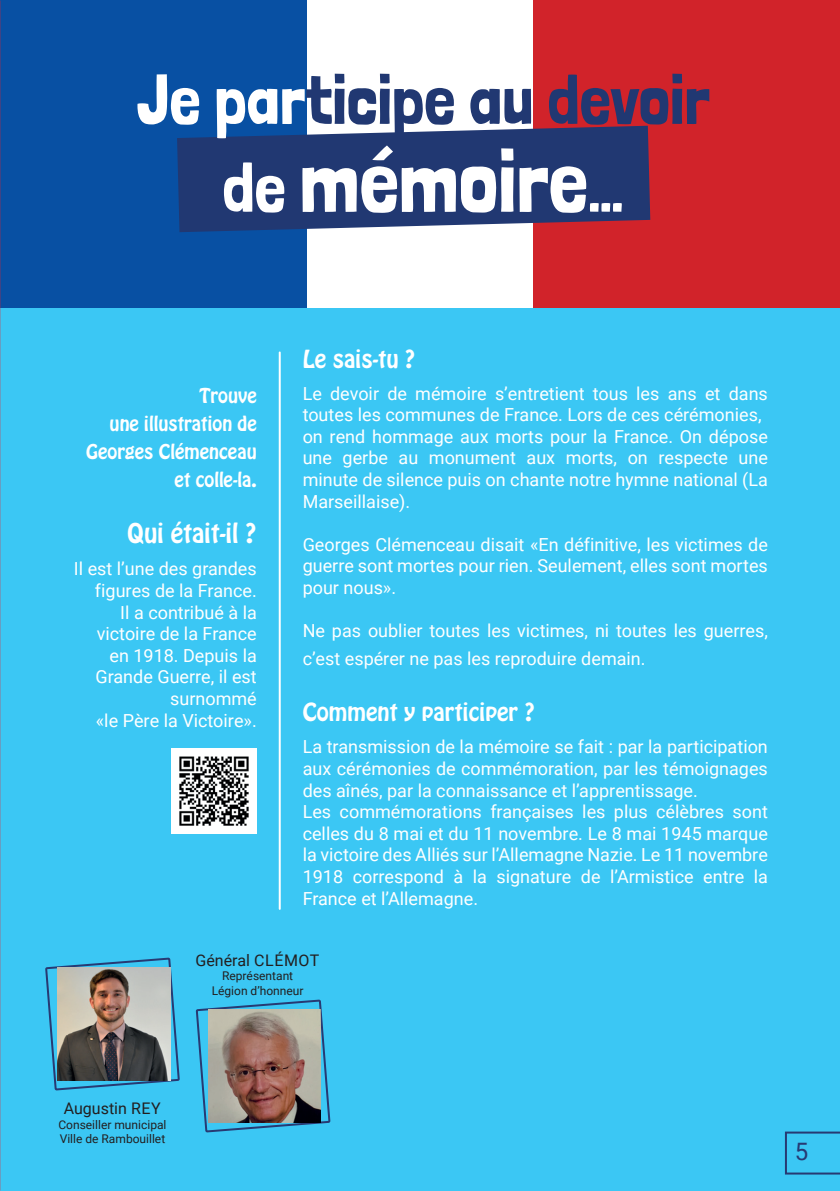
<style>
.page{position:relative;width:840px;height:1191px;background:#fff}
.page>*{position:absolute;margin:0;border:0;box-sizing:border-box;transform-origin:0 0}
.t1{font:87.8px "Londrina Solid";color:#fff}
.t2{font:69.6px "Londrina Solid";color:#213872}
.t3{font:24px "Hobo Std";color:#fff}
.t4{font:24px "Roboto";color:#273a73}
.t5{font:22px "Hobo Std";color:#fff}
.t6{font:18px/21.6px "Roboto";color:#fff}
.t7{font:18px/28px "Hobo Std";color:#fff;text-align:right}
.t8{font:16px "Roboto";color:#231f20}
.t9{font:12px/14.4px "Roboto";color:#231f20}
.s1{color:#fff}
.s2{font-size:69.6px}
</style>
<div class="page">
<div style="left:0;top:0;width:839px;height:1191px;background:#3bc7f4"></div>
<div style="left:307px;top:0;width:306px;height:308px;background:#fff"></div>
<div style="left:0;top:0;width:307px;height:308px;background:#0850a3"></div>
<div style="left:532px;top:0;width:307px;height:308px;background:#d1232a"></div>
<img style="left:171px;top:748px;width:86px;height:85px">
<svg style="left:177px;top:125px;width:474px;height:108px;background:#32447a"></svg>
<hr style="left:278px;top:352px;width:2px;height:557px;background:#fff">
<svg style="left:45px;top:957px;width:135px;height:134px"></svg>
<svg style="left:195px;top:999px;width:136px;height:134px"></svg>
<img style="left:58px;top:967px;width:112px;height:113px">
<img style="left:208px;top:1009px;width:112px;height:113px">
<svg style="left:785px;top:1131px;width:54px;height:43px"></svg>
<h2 class="t2" style="left:137px;top:59px;width:574px"><span class="s1">Je par</span>ticipe au devoir</h2>
<h1 class="t1" style="left:222px;top:129px;width:403px"><span class="s2">de</span> mémoire<span class="s2">…</span></h1>
<p class="t7" style="left:86px;top:382px;width:172px">Trouve<br>une illustration de<br>Georges Clémenceau et colle-la.</p>
<h3 class="t3" style="left:127px;top:517px;width:131px">Qui était-il ?</h3>
<p class="t6" style="left:74px;top:557px;width:184px;text-align:right">Il est l’une des grandes figures de la France.<br>Il a contribué à la victoire de la France en 1918. Depuis la<br>Grande Guerre, il est surnommé<br>«le Père la Victoire».</p>
<p class="t5" style="left:302px;top:343px;width:114px">Le sais-tu ?</p>
<p class="t6" style="left:302px;top:382px;width:466px">Le devoir de mémoire s’entretient tous les ans et dans toutes les communes de France. Lors de ces cérémonies, on rend hommage aux morts pour la France. On dépose une gerbe au monument aux morts, on respecte une minute de silence puis on chante notre hymne national (La Marseillaise).</p>
<p class="t6" style="left:302px;top:533px;width:466px;text-align:justify">Georges Clémenceau disait «En définitive, les victimes de guerre sont mortes pour rien. Seulement, elles sont mortes pour nous».</p>
<p class="t6" style="left:302px;top:616px;width:466px;line-height:28px">Ne pas oublier toutes les victimes, ni toutes les guerres, c’est espérer ne pas les reproduire demain.</p>
<p class="t5" style="left:302px;top:697px;width:233px">Comment y participer ?</p>
<p class="t6" style="left:302px;top:735px;width:466px">La transmission de la mémoire se fait : par la participation aux cérémonies de commémoration, par les témoignages des aînés, par la connaissance et l’apprentissage.<br>Les commémorations françaises les plus célèbres sont celles du 8 mai et du 11 novembre. Le 8 mai 1945 marque la victoire des Alliés sur l’Allemagne Nazie. Le 11 novembre 1918 correspond à la signature de l’Armistice entre la France et l’Allemagne.</p>
<p class="t8" style="left:195px;top:949px;width:125px">Général CLÉMOT</p>
<p class="t9" style="left:211px;top:968px;width:93px;text-align:center">Représentant<br>Légion d’honneur</p>
<p class="t8" style="left:64px;top:1097px;width:99px">Augustin REY</p>
<p class="t9" style="left:58px;top:1116px;width:109px">Conseiller municipal<br>Ville de Rambouillet</p>
<h3 class="t4" style="left:794px;top:1134px;width:15px">5</h3>
</div>
